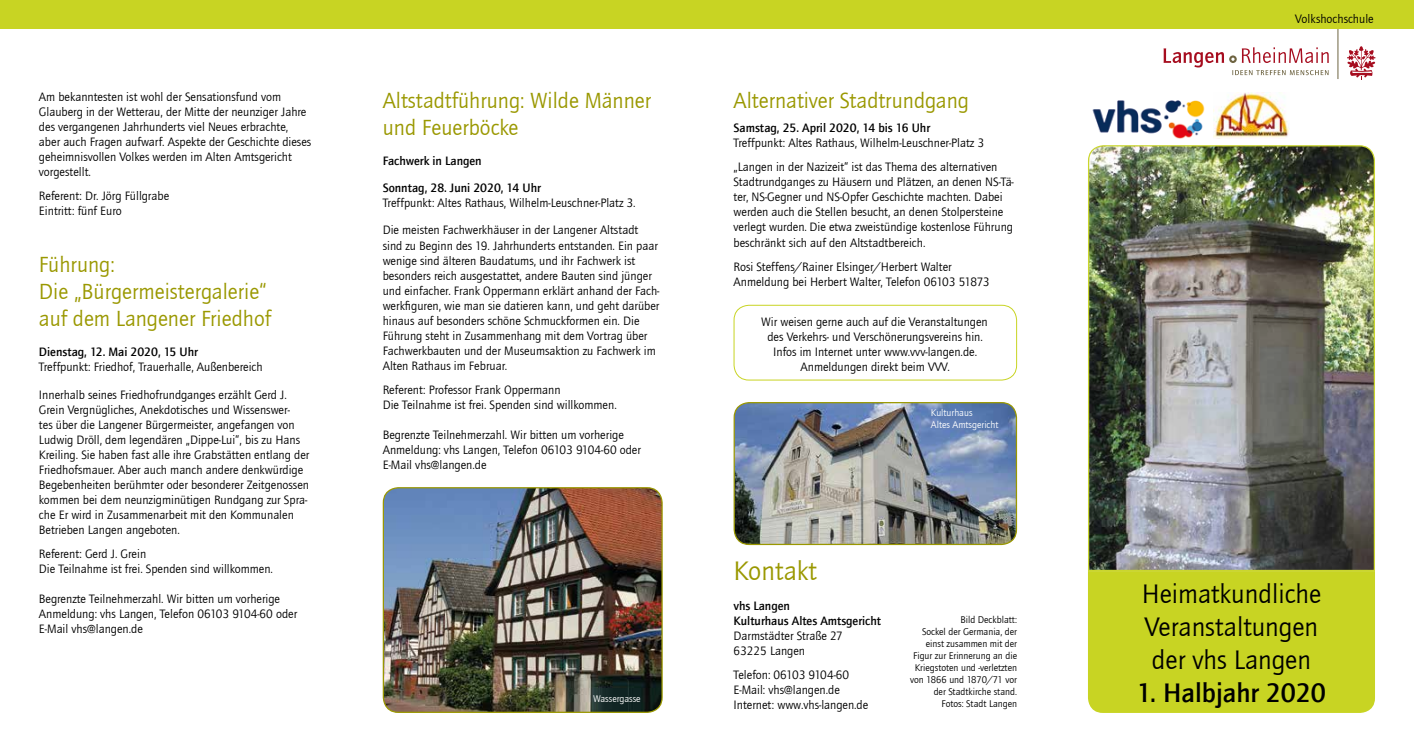
<style>
.page{position:relative;width:1414px;height:752px;background:#fff}
.page>*{position:absolute;margin:0;border:0;box-sizing:border-box;transform-origin:0 0}
.t1{font:27.5px/33px "ITC Quay Sans Com";color:#000;text-align:justify}
.t2{font:500 27.5px "ITC Quay Sans Com";color:#000}
.t3{font:27.5px "ITC Quay Sans Com";color:#9a9800}
.t4{font:22.5px/27px "ITC Quay Sans Com";color:#9a9800}
.t5{font:12.5px/15px "ITC Quay Sans Com";color:#000}
.t6{font:500 12.5px/15px "ITC Quay Sans Com";color:#000}
.t7{font:10px/12px "ITC Quay Sans Com";color:#000;text-align:right}
.t8{font:10px/12px "ITC Quay Sans Com";color:#fff}
</style>
<div class="page">
<svg style="left:1163px;top:47px;width:166px;height:28px"></svg>
<svg style="left:1347px;top:46px;width:28px;height:33px"></svg>
<hr style="left:1338px;top:28px;width:1px;height:51px;background:#6e6442">
<div style="left:0;top:0;width:1414px;height:28px;background:#c8d423"></div>
<div style="left:1088px;top:571px;width:287px;height:141px;background:#c8d423"></div>
<img style="left:1088px;top:145px;width:287px;height:426px">
<img style="left:1092px;top:100px;width:113px;height:38px">
<div style="left:733px;top:304px;width:284px;height:76px;border:1px solid #c8d423;border-radius:15px"></div>
<img style="left:1213px;top:92px;width:76px;height:46px">
<img style="left:383px;top:487px;width:279px;height:225px">
<div style="left:383px;top:487px;width:280px;height:225px;border:1px solid #9a9800;border-radius:15px"></div>
<img style="left:735px;top:402px;width:281px;height:142px">
<div style="left:733px;top:402px;width:284px;height:142px;border:1px solid #9a9800;border-radius:15px"></div>
<p class="t5" style="left:39px;top:89px;width:274px">Am bekanntesten ist wohl der Sensationsfund vom Glauberg in der Wetterau, der Mitte der neunziger Jahre des vergangenen Jahrhunderts viel Neues erbrachte, aber auch Fragen aufwarf. Aspekte der Geschichte dieses geheimnisvollen Volkes werden im Alten Amtsgericht vorgestellt.</p>
<p class="t5" style="left:39px;top:188px;width:132px">Referent: Dr. Jörg Füllgrabe<br>Eintritt: fünf Euro</p>
<h2 class="t4" style="left:39px;top:251px;width:234px">Führung:<br>Die „Bürgermeistergalerie“ auf dem Langener Friedhof</h2>
<p class="t6" style="left:39px;top:344px;width:160px">Dienstag, 12. Mai 2020, 15 Uhr</p>
<p class="t5" style="left:39px;top:353px;width:249px;line-height:27px">Treffpunkt: Friedhof, Trauerhalle, Außenbereich<br>Innerhalb seines Friedhofrundganges erzählt Gerd J.</p>
<p class="t5" style="left:39px;top:401px;width:272px">Grein Vergnügliches, Anekdotisches und Wissenswer-<br>tes über die Langener Bürgermeister, angefangen von Ludwig Dröll, dem legendären „Dippe-Lui“, bis zu Hans Kreiling. Sie haben fast alle ihre Grabstätten entlang der Friedhofsmauer. Aber auch manch andere denkwürdige Begebenheiten berühmter oder besonderer Zeitgenossen kommen bei dem neunzigminütigen Rundgang zur Spra&shy;che Er wird in Zusammenarbeit mit den Kommunalen Betrieben Langen angeboten.</p>
<p class="t5" style="left:39px;top:545px;width:235px">Referent: Gerd J. Grein<br>Die Teilnahme ist frei. Spenden sind willkommen.</p>
<p class="t5" style="left:39px;top:590px;width:260px">Begrenzte Teilnehmerzahl. Wir bitten um vorherige<br>Anmeldung: vhs Langen, Telefon 06103 9104-60 oder<br>E-Mail vhs@langen.de</p>
<h2 class="t4" style="left:383px;top:87px;width:270px">Altstadtführung: Wilde Männer und Feuerböcke</h2>
<p class="t6" style="left:383px;top:147px;width:160px;line-height:27px">Fachwerk in Langen<br>Sonntag, 28. Juni 2020, 14 Uhr</p>
<p class="t5" style="left:383px;top:189px;width:257px;line-height:27px">Treffpunkt: Altes Rathaus, Wilhelm-Leuschner-Platz 3.<br>Die meisten Fachwerkhäuser in der Langener Altstadt</p>
<p class="t5" style="left:383px;top:237px;width:278px">sind zu Beginn des 19. Jahrhunderts entstanden. Ein paar wenige sind älteren Baudatums, und ihr Fachwerk ist besonders reich ausgestattet, andere Bauten sind jünger und einfacher. Frank Oppermann erklärt anhand der Fach&shy;werkfiguren, wie man sie datieren kann, und geht darüber hinaus auf besonders schöne Schmuckformen ein. Die Führung steht in Zusammenhang mit dem Vortrag über Fachwerkbauten und der Museumsaktion zu Fachwerk im Alten Rathaus im Februar.</p>
<p class="t5" style="left:383px;top:381px;width:235px">Referent: Professor Frank Oppermann<br>Die Teilnahme ist frei. Spenden sind willkommen.</p>
<p class="t5" style="left:383px;top:426px;width:260px">Begrenzte Teilnehmerzahl. Wir bitten um vorherige<br>Anmeldung: vhs Langen, Telefon 06103 9104-60 oder<br>E-Mail vhs@langen.de</p>
<p class="t8" style="left:593px;top:692px;width:49px">Wassergasse</p>
<h2 class="t4" style="left:733px;top:87px;width:237px">Alternativer Stadtrundgang</h2>
<p class="t6" style="left:733px;top:120px;width:198px">Samstag, 25. April 2020, 14 bis 16 Uhr</p>
<p class="t5" style="left:733px;top:131px;width:265px;line-height:24px">Treffpunkt: Altes Rathaus, Wilhelm-Leuschner-Platz 3 „Langen in der Nazizeit“ ist das Thema des alternativen</p>
<p class="t5" style="left:733px;top:174px;width:282px">Stadtrundganges zu Häusern und Plätzen, an denen NS-Tä&shy;ter, NS-Gegner und NS-Opfer Geschichte machten. Dabei werden auch die Stellen besucht, an denen Stolpersteine verlegt wurden. Die etwa zweistündige kostenlose Führung beschränkt sich auf den Altstadtbereich.</p>
<p class="t5" style="left:733px;top:258px;width:257px">Rosi Steffens/Rainer Elsinger/Herbert Walter<br>Anmeldung bei Herbert Walter, Telefon 06103 51873</p>
<p class="t5" style="left:761px;top:314px;width:228px;text-align:center">Wir weisen gerne auch auf die Veranstaltungen des Verkehrs- und Verschönerungsvereins hin.<br>Infos im Internet unter www.vvv-langen.de.<br>Anmeldungen direkt beim VVV.</p>
<p class="t8" style="left:931px;top:406px;width:69px">Kulturhaus<br>Altes Amtsgericht</p>
<h1 class="t3" style="left:733px;top:554px;width:85px">Kontakt</h1>
<p class="t6" style="left:733px;top:597px;width:149px">vhs Langen<br>Kulturhaus Altes Amtsgericht</p>
<p class="t5" style="left:733px;top:627px;width:111px">Darmstädter Straße 27<br>63225 Langen</p>
<p class="t5" style="left:733px;top:666px;width:136px">Telefon: 06103 9104-60<br>E-Mail: vhs@langen.de<br>Internet: www.vhs-langen.de</p>
<p class="t7" style="left:910px;top:612px;width:109px">Bild Deckblatt:<br>Sockel der Germania, der einst zusammen mit der<br>Figur zur Erinnerung an die<br>Kriegstoten und -verletzten von 1866 und 1870/71 vor der Stadtkirche stand.<br>Fotos: Stadt Langen</p>
<p class="t5" style="left:1295px;top:11px;width:80px">Volkshochschule</p>
<h1 class="t1" style="left:1142px;top:576px;width:181px">Heimatkundliche Veranstaltungen der vhs Langen</h1>
<h1 class="t2" style="left:1137px;top:675px;width:191px">1. Halbjahr 2020</h1>
</div>
